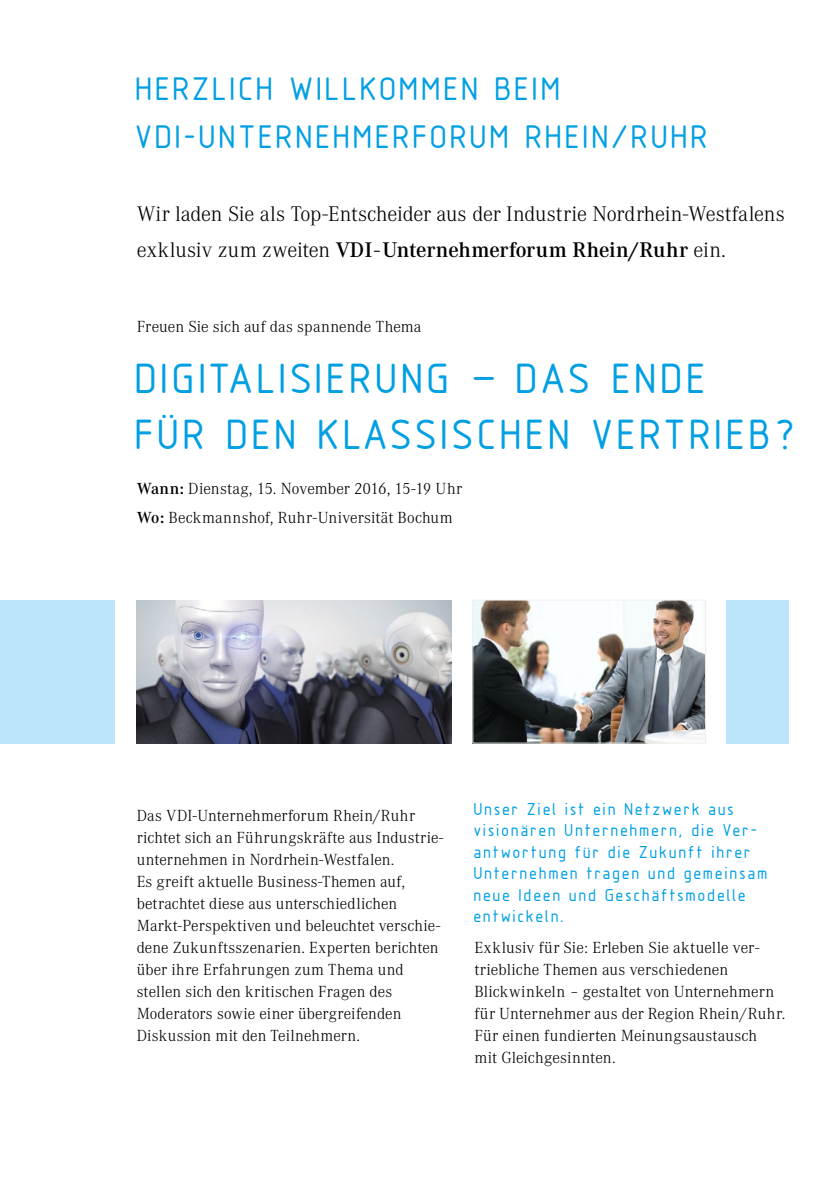
<style>
.page{position:relative;width:840px;height:1191px;background:#fff}
.page>*{position:absolute;margin:0;border:0;box-sizing:border-box;transform-origin:0 0}
.t1{font:44px/56px "Isonorm 3098 LW20";color:#009fe3}
.t2{font:34px/48px "Isonorm 3098 LW20";color:#009fe3}
.t3{font:300 22px/36px "Corporate A";letter-spacing:-.01em;color:#000}
.t4{font:18px/21.4px "Isonorm 3098 LW20";letter-spacing:.02em;color:#009fe3}
.t5{font:300 16.6px/22px "Corporate A";letter-spacing:.005em;color:#000}
.s1{font-weight:600}
</style>
<div class="page">
<img style="left:474px;top:602px;width:229px;height:139px">
<div style="left:472px;top:600px;width:233px;height:143px;border:1px solid #f0f0f0"></div>
<img style="left:136px;top:600px;width:315px;height:143px">
<div style="left:0;top:600px;width:115px;height:143px;background:#bce4fa"></div>
<div style="left:726px;top:600px;width:62px;height:143px;background:#bce4fa"></div>
<h2 class="t2" style="left:137px;top:65px;width:576px">HERZLICH WILLKOMMEN BEIM<br>VDI-UNTERNEHMERFORUM RHEIN/RUHR</h2>
<h3 class="t3" style="left:137px;top:196px;width:649px">Wir laden Sie als Top-Entscheider aus der Industrie Nordrhein-Westfalens exklusiv zum zweiten <span class="s1">VDI-Unternehmerforum Rhein/Ruhr</span> ein.</h3>
<p class="t5" style="left:137px;top:316px;width:286px">Freuen Sie sich auf das spannende Thema</p>
<h1 class="t1" style="left:137px;top:351px;width:664px">DIGITALISIERUNG – DAS ENDE<br>FÜR DEN KLASSISCHEN VERTRIEB?</h1>
<p class="t5" style="left:137px;top:474px;width:327px;line-height:29.2px"><span class="s1">Wann:</span> Dienstag, 15. November 2016, 15-19 Uhr<br><span class="s1">Wo:</span> Beckmannshof, Ruhr-Universität Bochum</p>
<p class="t5" style="left:137px;top:805px;width:308px">Das VDI-Unternehmerforum Rhein/Ruhr richtet sich an Führungskräfte aus Industrie&shy;unternehmen in Nordrhein-Westfalen.<br>Es greift aktuelle Business-Themen auf, betrachtet diese aus unterschiedlichen Markt-Perspektiven und beleuchtet verschie&shy;dene Zukunftsszenarien. Experten berichten über ihre Erfahrungen zum Thema und stellen sich den kritischen Fragen des Moderators sowie einer übergreifenden Diskussion mit den Teilnehmern.</p>
<p class="t4" style="left:474px;top:798px;width:297px">Unser Ziel ist ein Netzwerk aus visionären Unternehmern, die Ver&shy;antwortung für die Zukunft ihrer<br>Unternehmen tragen und gemeinsam neue Ideen und Geschäftsmodelle entwickeln.</p>
<p class="t5" style="left:474px;top:937px;width:312px">Exklusiv für Sie: Erleben Sie aktuelle ver&shy;triebliche Themen aus verschiedenen Blickwinkeln – gestaltet von Unternehmern für Unternehmer aus der Region Rhein/Ruhr.<br>Für einen fundierten Meinungsaustausch<br>mit Gleichgesinnten.</p>
</div>
